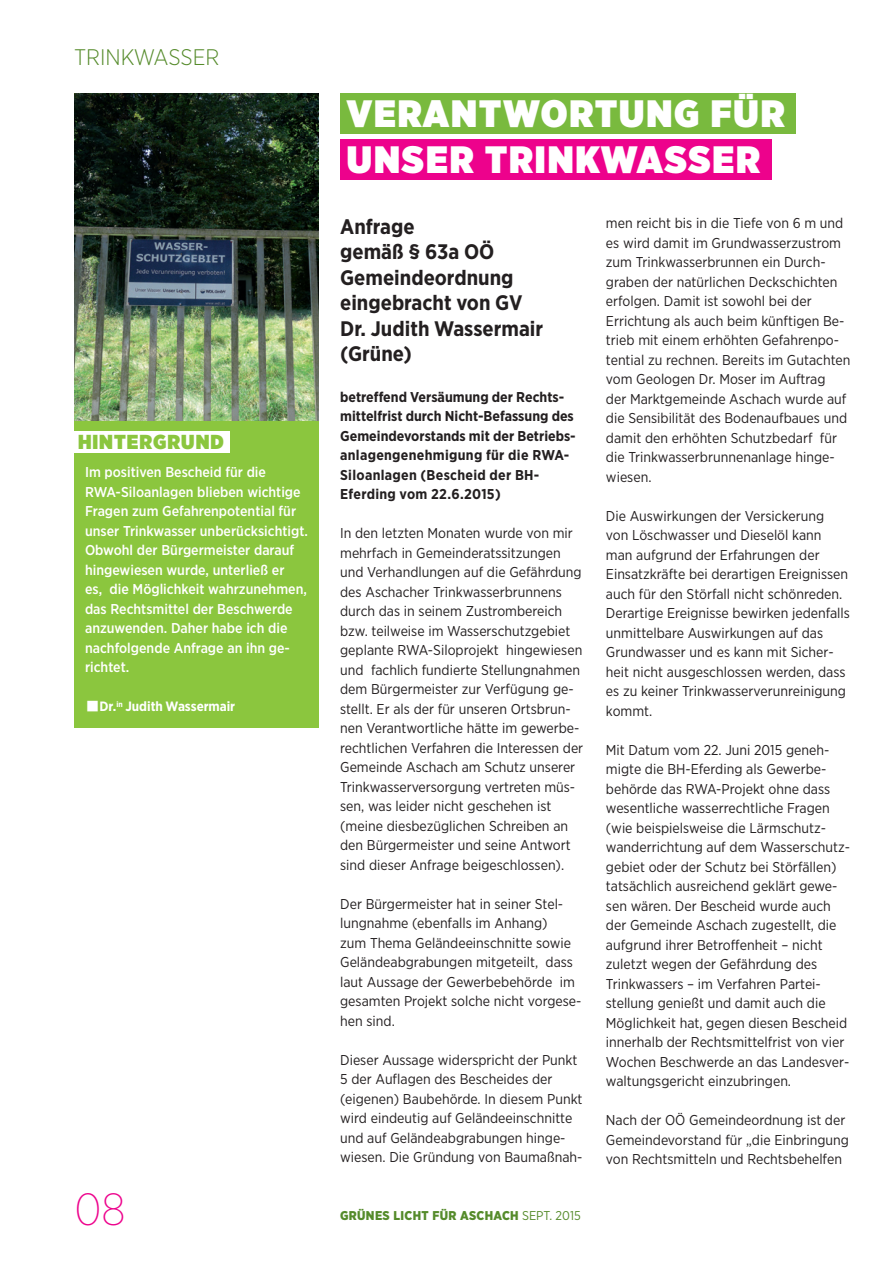
<style>
.page{position:relative;width:893px;height:1263px;background:#fff}
.page>*{position:absolute;margin:0;border:0;box-sizing:border-box;transform-origin:0 0}
.t1{font:200 45px "Gotham Narrow";color:#ed028c}
.t2{font:900 38.1px "Gotham Narrow";letter-spacing:.05em;color:#fff}
.t3{font:300 22.5px "Gotham Narrow";color:#558b2b}
.gz_2012_text_n{font:700 21px/25.5px "Gotham Narrow";color:#231f20}
.t4{font:900 20.25px "Gotham Narrow";letter-spacing:.05em;color:#8bc63e}
.gz_2012_text_n-2{font:14.25px/19.5px "Gotham Narrow";color:#231f20}
.gz_2012_text_n-3{font:500 14.25px/19.5px "Gotham Narrow";color:#fff}
.gz_2012_text_n-4{font:700 14.25px/19.5px "Gotham Narrow";color:#231f20}
.gz_2012_text_n-5{font:700 13.5px "Gotham Narrow";letter-spacing:-.005em;color:#fff}
.t5{font:900 12.75px "Gotham Narrow";letter-spacing:.025em;color:#558b2b}
.s1{font-weight:400}
</style>
<div class="page">
<div style="left:340px;top:94px;width:455px;height:40px;background:#79ba3e"></div>
<div style="left:340px;top:140px;width:432px;height:40px;background:#ed028c"></div>
<img style="left:74px;top:94px;width:245px;height:327px">
<div style="left:74px;top:421px;width:245px;height:306px;background:#8bc63e"></div>
<div style="left:74px;top:432px;width:156px;height:21px;background:#fff"></div>
<p class="t3" style="left:74px;top:43px;width:147px">TRINKWASSER</p>
<p class="t4" style="left:78px;top:428px;width:147px">HINTERGRUND</p>
<p class="gz_2012_text_n-3" style="left:85px;top:462px;width:224px">Im positiven Bescheid für die<br>RWA-Siloanlagen blieben wichtige<br>Fragen zum Gefahrenpotential für unser Trinkwasser unberücksichtigt.<br>Obwohl der Bürgermeister darauf hingewiesen wurde, unterließ er<br>es, die Möglichkeit wahrzunehmen, das Rechtsmittel der Beschwerde anzuwenden. Daher habe ich die nachfolgende Anfrage an ihn ge&shy;richtet.</p>
<p class="gz_2012_text_n-5" style="left:85px;top:698px;width:152px">○Dr.<sup>in</sup> Judith Wassermair</p>
<p class="t1" style="left:74px;top:1181px;width:53px">08</p>
<p class="t2" style="left:347px;top:88px;width:439px">VERANTWORTUNG FÜR</p>
<p class="t2" style="left:347px;top:134px;width:415px">UNSER TRINKWASSER</p>
<p class="gz_2012_text_n" style="left:340px;top:213px;width:76px">Anfrage</p>
<p class="gz_2012_text_n" style="left:340px;top:239px;width:175px">gemäß § 63a OÖ<br>Gemeindeordnung</p>
<p class="gz_2012_text_n" style="left:340px;top:290px;width:204px">eingebracht von GV<br>Dr. Judith Wassermair (Grüne)</p>
<p class="gz_2012_text_n-4" style="left:340px;top:387px;width:237px">betreffend Versäumung der Rechts&shy;mittelfrist durch Nicht-Befassung des Gemeindevorstands mit der Betriebs&shy;anlagengenehmigung für die RWA-Siloanlagen (Bescheid der BH-Eferding vom 22.6.2015)</p>
<p class="gz_2012_text_n-2" style="left:340px;top:523px;width:245px">In den letzten Monaten wurde von mir mehrfach in Gemeinderatssitzungen und Verhandlungen auf die Gefährdung des Aschacher Trinkwasserbrunnens durch das in seinem Zustrombereich bzw. teilweise im Wasserschutzgebiet geplante RWA-Siloprojekt hingewiesen und fachlich fundierte Stellungnahmen dem Bürgermeister zur Verfügung ge&shy;stellt. Er als der für unseren Ortsbrun&shy;nen Verantwortliche hätte im gewerbe&shy;rechtlichen Verfahren die Interessen der Gemeinde Aschach am Schutz unserer Trinkwasserversorgung vertreten müs&shy;sen, was leider nicht geschehen ist (meine diesbezüglichen Schreiben an den Bürgermeister und seine Antwort sind dieser Anfrage beigeschlossen).</p>
<p class="gz_2012_text_n-2" style="left:340px;top:894px;width:243px">Der Bürgermeister hat in seiner Stel&shy;lungnahme (ebenfalls im Anhang)<br>zum Thema Geländeeinschnitte sowie Geländeabgrabungen mitgeteilt, dass laut Aussage der Gewerbebehörde im gesamten Projekt solche nicht vorgese&shy;hen sind.</p>
<p class="gz_2012_text_n-2" style="left:340px;top:1050px;width:244px">Dieser Aussage widerspricht der Punkt 5 der Auflagen des Bescheides der (eigenen) Baubehörde. In diesem Punkt wird eindeutig auf Geländeeinschnitte und auf Geländeabgrabungen hinge&shy;wiesen. Die Gründung von Baumaßnah-</p>
<p class="t5" style="left:340px;top:1207px;width:242px">GRÜNES LICHT FÜR ASCHACH <span class="s1">SEPT. 2015</span></p>
<p class="gz_2012_text_n-2" style="left:606px;top:213px;width:246px">men reicht bis in die Tiefe von 6 m und es wird damit im Grundwasserzustrom zum Trinkwasserbrunnen ein Durch&shy;graben der natürlichen Deckschichten erfolgen. Damit ist sowohl bei der Errichtung als auch beim künftigen Be&shy;trieb mit einem erhöhten Gefahrenpo&shy;tential zu rechnen. Bereits im Gutachten vom Geologen Dr. Moser im Auftrag<br>der Marktgemeinde Aschach wurde auf die Sensibilität des Bodenaufbaues und damit den erhöhten Schutzbedarf für die Trinkwasserbrunnenanlage hinge&shy;wiesen.</p>
<p class="gz_2012_text_n-2" style="left:606px;top:506px;width:246px">Die Auswirkungen der Versickerung von Löschwasser und Dieselöl kann man aufgrund der Erfahrungen der Einsatzkräfte bei derartigen Ereignissen auch für den Störfall nicht schönreden.<br>Derartige Ereignisse bewirken jedenfalls unmittelbare Auswirkungen auf das Grundwasser und es kann mit Sicher&shy;heit nicht ausgeschlossen werden, dass es zu keiner Trinkwasserverunreinigung kommt.</p>
<p class="gz_2012_text_n-2" style="left:606px;top:740px;width:246px">Mit Datum vom 22. Juni 2015 geneh&shy;migte die BH-Eferding als Gewerbe&shy;behörde das RWA-Projekt ohne dass wesentliche wasserrechtliche Fragen (wie beispielsweise die Lärmschutz&shy;wanderrichtung auf dem Wasserschutz&shy;gebiet oder der Schutz bei Störfällen) tatsächlich ausreichend geklärt gewe&shy;sen wären. Der Bescheid wurde auch der Gemeinde Aschach zugestellt, die aufgrund ihrer Betroffenheit – nicht zuletzt wegen der Gefährdung des Trinkwassers – im Verfahren Partei&shy;stellung genießt und damit auch die Möglichkeit hat, gegen diesen Bescheid innerhalb der Rechtsmittelfrist von vier Wochen Beschwerde an das Landesver&shy;waltungsgericht einzubringen.</p>
<p class="gz_2012_text_n-2" style="left:606px;top:1110px;width:245px">Nach der OÖ Gemeindeordnung ist der<br>Gemeindevorstand für „die Einbringung von Rechtsmitteln und Rechtsbehelfen</p>
</div>
